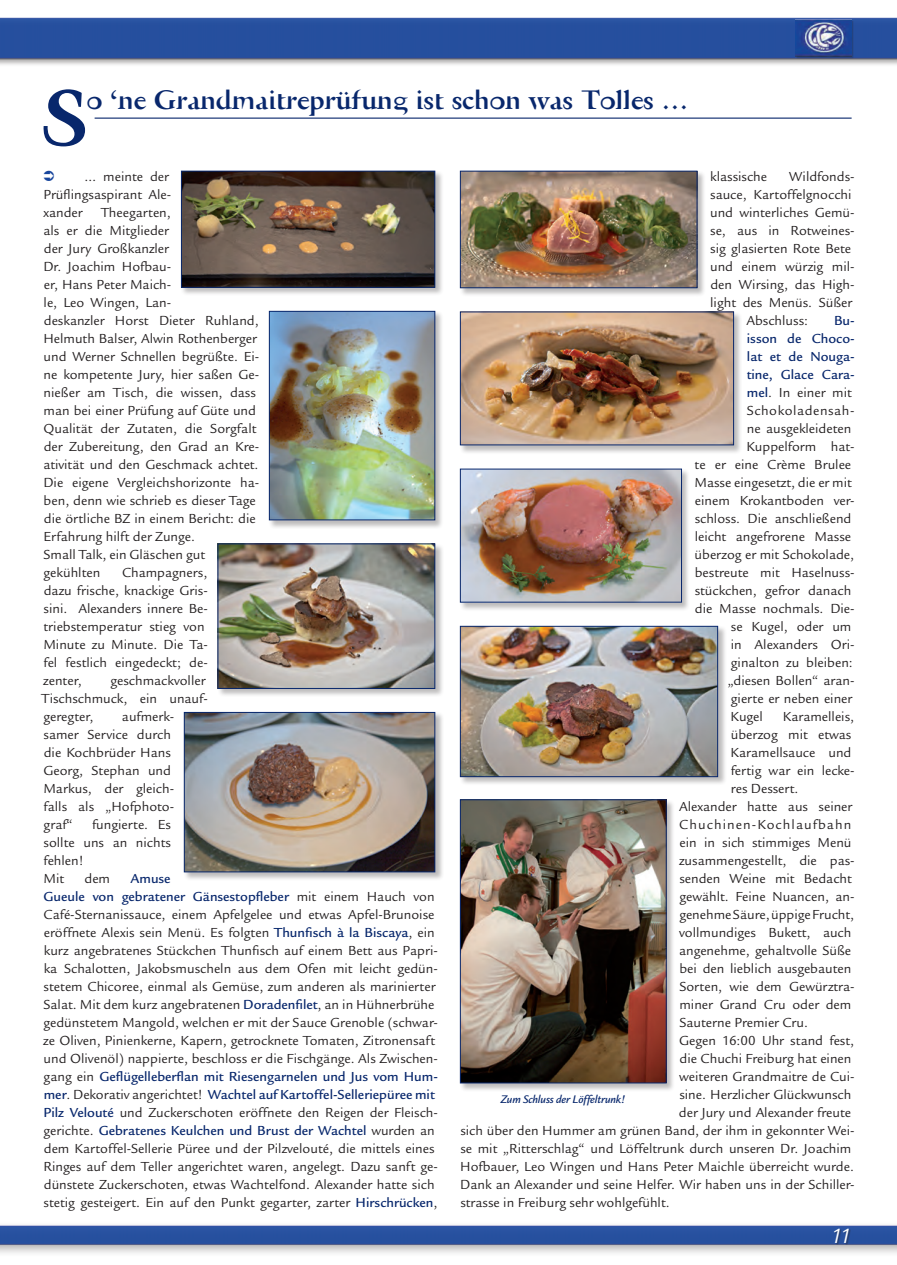
<style>
.page{position:relative;width:897px;height:1265px;background:#fff}
.page>*{position:absolute;margin:0;border:0;box-sizing:border-box;transform-origin:0 0}
.HL{font:700 79.95px "AF Retrospecta";color:#08276c}
.HL-2{font:700 27px "AF Retrospecta";letter-spacing:-.01em;color:#08276c}
.t1{font:italic 22.5px "Legacy San ITC";color:#fff}
.fliess{font:14.25px/18px "Legacy San ITC";color:#231f20}
.fliess-2{font:500 14.25px "Legacy San ITC";color:#08276c}
.fliess-3{font:14.25px "Legacy San ITC";letter-spacing:.04em;color:#231f20}
.BU{font:italic 500 12px "Legacy San ITC";letter-spacing:-.01em;color:#08276c}
.s1{font-weight:500;color:#08276c}
</style>
<div class="page">
<img style="left:0;top:17px;width:897px;height:48px">
<div style="left:0;top:1221px;width:897px;height:37px;background:#231f20;opacity:.4"></div>
<img style="left:0;top:1221px;width:897px;height:29px">
<div style="left:796px;top:20px;width:57px;height:39px;background:#231f20;opacity:.3"></div>
<img style="left:796px;top:17px;width:55px;height:48px">
<div style="left:835px;top:1229px;width:16px;height:16px;background:#231f20;opacity:.4"></div>
<hr style="left:95px;top:118px;width:756px;height:1px;background:#08276c">
<div style="left:459px;top:468px;width:232px;height:143px;background:#231f20;opacity:.3"></div>
<img style="left:462px;top:471px;width:218px;height:130px">
<div style="left:460px;top:469px;width:222px;height:134px;border:1px solid #08276c"></div>
<div style="left:268px;top:311px;width:176px;height:218px;background:#231f20;opacity:.3"></div>
<img style="left:271px;top:313px;width:162px;height:205px">
<div style="left:269px;top:311px;width:166px;height:209px;border:1px solid #08276c"></div>
<div style="left:217px;top:543px;width:227px;height:154px;background:#231f20;opacity:.3"></div>
<img style="left:220px;top:545px;width:213px;height:142px">
<div style="left:218px;top:543px;width:217px;height:146px;border:1px solid #08276c"></div>
<div style="left:459px;top:311px;width:283px;height:143px;background:#231f20;opacity:.3"></div>
<img style="left:462px;top:314px;width:270px;height:129px">
<div style="left:460px;top:312px;width:274px;height:133px;border:1px solid #08276c"></div>
<div style="left:459px;top:170px;width:247px;height:127px;background:#231f20;opacity:.3"></div>
<img style="left:462px;top:173px;width:233px;height:113px">
<div style="left:460px;top:171px;width:237px;height:117px;border:1px solid #08276c"></div>
<div style="left:459px;top:625px;width:268px;height:161px;background:#231f20;opacity:.3"></div>
<img style="left:462px;top:628px;width:254px;height:147px">
<div style="left:460px;top:626px;width:258px;height:151px;border:1px solid #08276c"></div>
<div style="left:181px;top:170px;width:263px;height:127px;background:#231f20;opacity:.3"></div>
<img style="left:183px;top:173px;width:250px;height:113px">
<div style="left:181px;top:171px;width:254px;height:117px;border:1px solid #08276c"></div>
<div style="left:183px;top:712px;width:261px;height:169px;background:#231f20;opacity:.3"></div>
<img style="left:186px;top:714px;width:247px;height:156px">
<div style="left:184px;top:712px;width:251px;height:160px;border:1px solid #08276c"></div>
<div style="left:459px;top:799px;width:216px;height:293px;background:#231f20;opacity:.3"></div>
<img style="left:462px;top:801px;width:202px;height:280px">
<div style="left:460px;top:799px;width:206px;height:284px;border:1px solid #08276c"></div>
<p class="HL" style="left:41px;top:65px;width:48px">S</p>
<p class="HL-2" style="left:87px;top:82px;width:603px">o ‘ne Grandmaitreprüfung ist schon was Tolles …</p>
<p class="fliess" style="left:43px;top:168px;width:129px;text-indent:41px">… meinte der<br>Prüflingsaspirant Ale&shy;xander</p>
<p class="fliess" style="left:710px;top:168px;width:58px">klassische</p>
<p class="fliess" style="left:789px;top:168px;width:67px">Wildfonds-</p>
<p class="fliess" style="left:710px;top:186px;width:143px">sauce, Kartoffelgnocchi</p>
<p class="fliess" style="left:710px;top:204px;width:146px">und winterliches Gemü-</p>
<p class="fliess" style="left:710px;top:222px;width:146px">se, aus in Rotweines-</p>
<p class="fliess" style="left:710px;top:240px;width:142px">sig glasierten Rote Bete</p>
<p class="fliess" style="left:710px;top:258px;width:146px">und einem würzig mil-</p>
<p class="fliess" style="left:710px;top:276px;width:146px">den Wirsing, das High-</p>
<p class="fliess" style="left:710px;top:294px;width:143px">light des Menüs. Süßer</p>
<p class="fliess" style="left:746px;top:312px;width:63px">Abschluss:</p>
<p class="fliess-2" style="left:834px;top:312px;width:22px">Bu-</p>
<p class="fliess-2" style="left:747px;top:330px;width:109px">isson de Choco-</p>
<p class="fliess-2" style="left:747px;top:348px;width:109px">lat et de Nouga-</p>
<p class="fliess-2" style="left:747px;top:366px;width:110px">tine, Glace Cara-</p>
<p class="fliess" style="left:747px;top:384px;width:106px"><span class="s1">mel</span>. In einer mit</p>
<p class="fliess-3" style="left:747px;top:402px;width:109px">Schokoladensah-</p>
<p class="fliess" style="left:747px;top:420px;width:106px">ne ausgekleideten</p>
<p class="fliess" style="left:746px;top:438px;width:110px">Kuppelform hat-</p>
<p class="fliess" style="left:695px;top:456px;width:158px">te er eine Crème Brulee</p>
<p class="fliess" style="left:694px;top:474px;width:159px">Masse eingesetzt, die er mit</p>
<p class="fliess" style="left:695px;top:492px;width:161px">einem Krokantboden ver-</p>
<p class="fliess" style="left:695px;top:510px;width:158px">schloss. Die anschließend</p>
<p class="fliess" style="left:695px;top:528px;width:158px">leicht angefrorene Masse</p>
<p class="fliess" style="left:694px;top:546px;width:161px">überzog er mit Schokolade,</p>
<p class="fliess" style="left:695px;top:564px;width:161px">bestreute mit Haselnuss-</p>
<p class="fliess" style="left:695px;top:582px;width:158px">stückchen, gefror danach</p>
<p class="fliess" style="left:695px;top:600px;width:161px">die Masse nochmals. Die-</p>
<p class="fliess" style="left:731px;top:618px;width:122px">se Kugel, oder um</p>
<p class="fliess" style="left:731px;top:636px;width:125px">in Alexanders Ori-</p>
<p class="fliess" style="left:731px;top:654px;width:123px">ginalton zu bleiben:</p>
<p class="fliess" style="left:727px;top:672px;width:129px">„diesen Bollen“ aran-</p>
<p class="fliess" style="left:731px;top:690px;width:123px">gierte er neben einer</p>
<p class="fliess" style="left:731px;top:708px;width:34px">Kugel</p>
<p class="fliess" style="left:43px;top:204px;width:217px;text-indent:58px">Theegarten,<br>als er die Mitglieder<br>der Jury Großkanzler<br>Dr. Joachim Hofbau-<br>er, Hans Peter Maich-<br>le, Leo Wingen, Lan-<br>deskanzler Horst Dieter Ruhland,<br>Helmuth Balser, Alwin Rothenberger und Werner Schnellen begrüßte. Ei&shy;ne kompetente Jury, hier saßen Ge&shy;nießer am Tisch, die wissen, dass man bei einer Prüfung auf Güte und<br>Qualität der Zutaten, die Sorgfalt der Zubereitung, den Grad an Kre&shy;ativität und den Geschmack achtet.<br>Die eigene Vergleichshorizonte ha&shy;ben, denn wie schrieb es dieser Tage die örtliche BZ in einem Bericht: die<br>Erfahrung hilft der Zunge.</p>
<p class="fliess" style="left:44px;top:546px;width:163px">Small Talk, ein Gläschen gut gekühlten</p>
<p class="fliess" style="left:43px;top:564px;width:166px;text-indent:79px">Champagners, dazu frische, knackige Gris&shy;sini. Alexanders innere Be&shy;triebstemperatur stieg von<br>Minute zu Minute. Die Ta&shy;fel festlich eingedeckt; de&shy;zenter,</p>
<p class="fliess" style="left:41px;top:672px;width:168px;text-indent:69px">geschmackvoller<br>Tischschmuck, ein unauf&shy;geregter,</p>
<p class="fliess" style="left:43px;top:708px;width:132px;text-indent:79px">aufmerk&shy;samer Service durch die Kochbrüder Hans<br>Georg, Stephan und<br>Markus, der gleich&shy;falls als „Hofphoto&shy;graf“</p>
<p class="fliess" style="left:731px;top:708px;width:125px;text-indent:52px">Karamelleis, überzog mit etwas<br>Karamellsauce und fertig war ein lecke&shy;res Dessert.</p>
<p class="fliess" style="left:679px;top:798px;width:177px">Alexander hatte aus seiner<br>Chuchinen-Kochlaufbahn ein in sich stimmiges Menü zusammengestellt, die pas&shy;senden Weine mit Bedacht gewählt. Feine Nuancen, an&shy;genehme Säure, üppige Frucht, vollmundiges Bukett, auch angenehme, gehaltvolle Süße bei den lieblich ausgebauten<br>Sorten, wie dem Gewürztra&shy;miner Grand Cru oder dem<br>Sauterne Premier Cru.</p>
<p class="fliess" style="left:679px;top:1032px;width:176px">Gegen 16:00 Uhr stand fest,</p>
<p class="fliess" style="left:679px;top:1050px;width:173px">die Chuchi Freiburg hat einen</p>
<p class="fliess" style="left:679px;top:1068px;width:177px">weiteren Grandmaitre de Cui-</p>
<p class="fliess" style="left:679px;top:1086px;width:173px">sine. Herzlicher Glückwunsch</p>
<p class="fliess" style="left:679px;top:1104px;width:174px">der Jury und Alexander freute</p>
<p class="fliess" style="left:460px;top:1122px;width:396px">sich über den Hummer am grünen Band, der ihm in gekonnter Wei-</p>
<p class="fliess" style="left:460px;top:1140px;width:392px">se mit „Ritterschlag“ und Löffeltrunk durch unseren Dr. Joachim</p>
<p class="fliess" style="left:460px;top:1158px;width:395px">Hofbauer, Leo Wingen und Hans Peter Maichle überreicht wurde.</p>
<p class="fliess" style="left:460px;top:1176px;width:396px">Dank an Alexander und seine Helfer. Wir haben uns in der Schiller-</p>
<p class="fliess" style="left:460px;top:1194px;width:211px">strasse in Freiburg sehr wohlgefühlt.</p>
<p class="fliess" style="left:43px;top:816px;width:129px;text-align:justify;text-indent:49px">fungierte. Es sollte uns an nichts fehlen!</p>
<p class="fliess" style="left:43px;top:870px;width:22px">Mit</p>
<p class="fliess" style="left:85px;top:870px;width:27px">dem</p>
<p class="fliess" style="left:43px;top:870px;width:396px;text-indent:87px"><span class="s1">Amuse<br>Gueule von gebratener Gänsestopfleber</span> mit einem Hauch von Café-Sternanissauce, einem Apfelgelee und etwas Apfel-Brunoise eröffnete Alexis sein Menü. Es folgten <span class="s1">Thunfisch à la Biscaya</span>, ein kurz angebratenes Stückchen Thunfisch auf einem Bett aus Papri&shy;ka Schalotten, Jakobsmuscheln aus dem Ofen mit leicht gedün&shy;stetem Chicoree, einmal als Gemüse, zum anderen als marinierter Salat. Mit dem kurz angebratenen <span class="s1">Doradenfilet</span>, an in Hühnerbrühe gedünstetem Mangold, welchen er mit der Sauce Grenoble (schwar&shy;ze Oliven, Pinienkerne, Kapern, getrocknete Tomaten, Zitronensaft und Olivenöl) nappierte, beschloss er die Fischgänge. Als Zwischen&shy;gang ein <span class="s1">Geflügelleberflan mit Riesengarnelen und Jus vom Hum&shy;mer</span>. Dekorativ angerichtet! <span class="s1">Wachtel auf Kartoffel-Selleriepüree mit Pilz Velouté</span> und Zuckerschoten eröffnete den Reigen der Fleisch&shy;gerichte. <span class="s1">Gebratenes Keulchen und Brust der Wachtel</span> wurden an dem Kartoffel-Sellerie Püree und der Pilzvelouté, die mittels eines Ringes auf dem Teller angerichtet waren, angelegt. Dazu sanft ge&shy;dünstete Zuckerschoten, etwas Wachtelfond. Alexander hatte sich stetig gesteigert. Ein auf den Punkt gegarter, zarter <span class="s1">Hirschrücken</span>,</p>
<p class="BU" style="left:501px;top:1092px;width:126px">Zum Schluss der Löffeltrunk!</p>
<h3 class="t1" style="left:831px;top:1224px;width:22px">11</h3>
</div>
